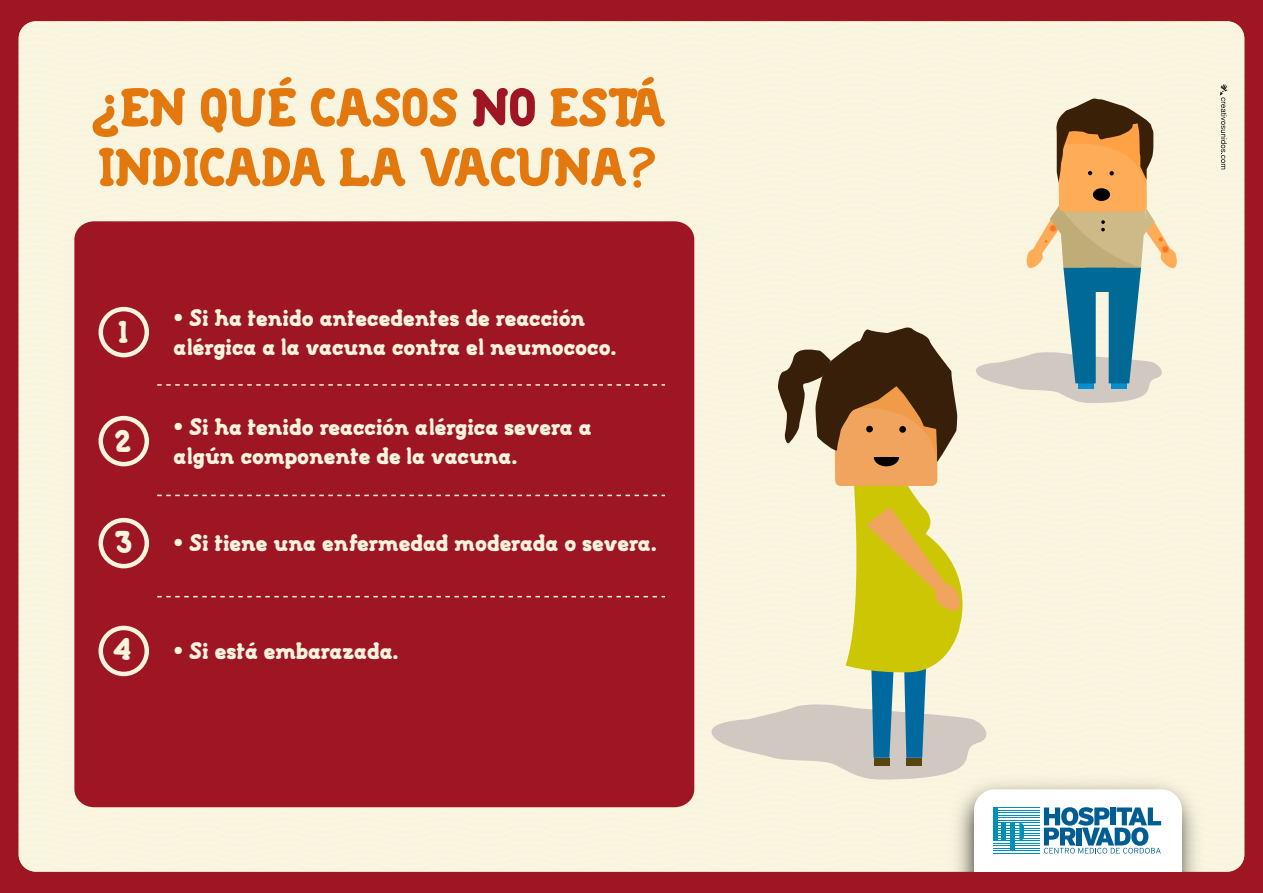
<style>
.page{position:relative;width:1263px;height:893px;background:#fff}
.page>*{position:absolute;margin:0;border:0;box-sizing:border-box;transform-origin:0 0}
.t1{font:54.75px/59.7px "Font Soup Catalan Extra Boiled";color:#e2780e}
.t2{font:31.5px "Font Soup Catalan Extra Boiled";color:#f9f4de}
.t3{font:24px/28.8px "Font Soup Catalan Extra Boiled";color:#f9f4de}
.s1{color:#9e1523}
</style>
<div class="page">
<div style="left:0;top:0;width:1262px;height:893px;background:#9e1523"></div>
<div style="left:19px;top:21px;width:1224px;height:851px;background:#f9f4de;border-radius:17px"></div>
<svg style="left:1219px;top:84px;width:8px;height:85px"></svg>
<img style="left:942px;top:783px;width:261px;height:89px">
<svg style="left:973px;top:789px;width:208px;height:83px;background:#c2dbe6"></svg>
<div style="left:74px;top:221px;width:620px;height:586px;background:#9e1523;border-radius:19px"></div>
<svg style="left:157px;top:384px;width:508px;height:2px"></svg>
<svg style="left:157px;top:495px;width:508px;height:1px"></svg>
<svg style="left:157px;top:596px;width:508px;height:1px"></svg>
<svg style="left:711px;top:98px;width:466px;height:682px"></svg>
<div style="left:1092px;top:188px;width:17px;height:13px;background:#000;border-radius:50%"></div>
<div style="left:98px;top:307px;width:51px;height:50px;border:4px solid #f9f4de;border-radius:50%"></div>
<div style="left:98px;top:416px;width:51px;height:50px;border:4px solid #f9f4de;border-radius:50%"></div>
<div style="left:98px;top:518px;width:51px;height:50px;border:4px solid #f9f4de;border-radius:50%"></div>
<div style="left:98px;top:626px;width:51px;height:50px;border:4px solid #f9f4de;border-radius:50%"></div>
<h1 class="t1" style="left:90px;top:76px;width:577px">¿EN QUÉ CASOS <span class="s1">NO</span> ESTÁ<br>INDICADA LA VACUNA?</h1>
<h2 class="t2" style="left:118px;top:312px;width:12px">1</h2>
<h2 class="t2" style="left:115px;top:422px;width:18px">2</h2>
<h2 class="t2" style="left:115px;top:523px;width:19px">3</h2>
<h2 class="t2" style="left:113px;top:630px;width:19px">4</h2>
<p class="t3" style="left:173px;top:303px;width:444px">• Si ha tenido antecedentes de reacción alérgica a la vacuna contra el neumococo.</p>
<p class="t3" style="left:173px;top:412px;width:419px">• Si ha tenido reacción alérgica severa a algún componente de la vacuna.</p>
<p class="t3" style="left:173px;top:528px;width:485px">• Si tiene una enfermedad moderada o severa.</p>
<p class="t3" style="left:173px;top:636px;width:227px">• Si está embarazada.</p>
</div>
